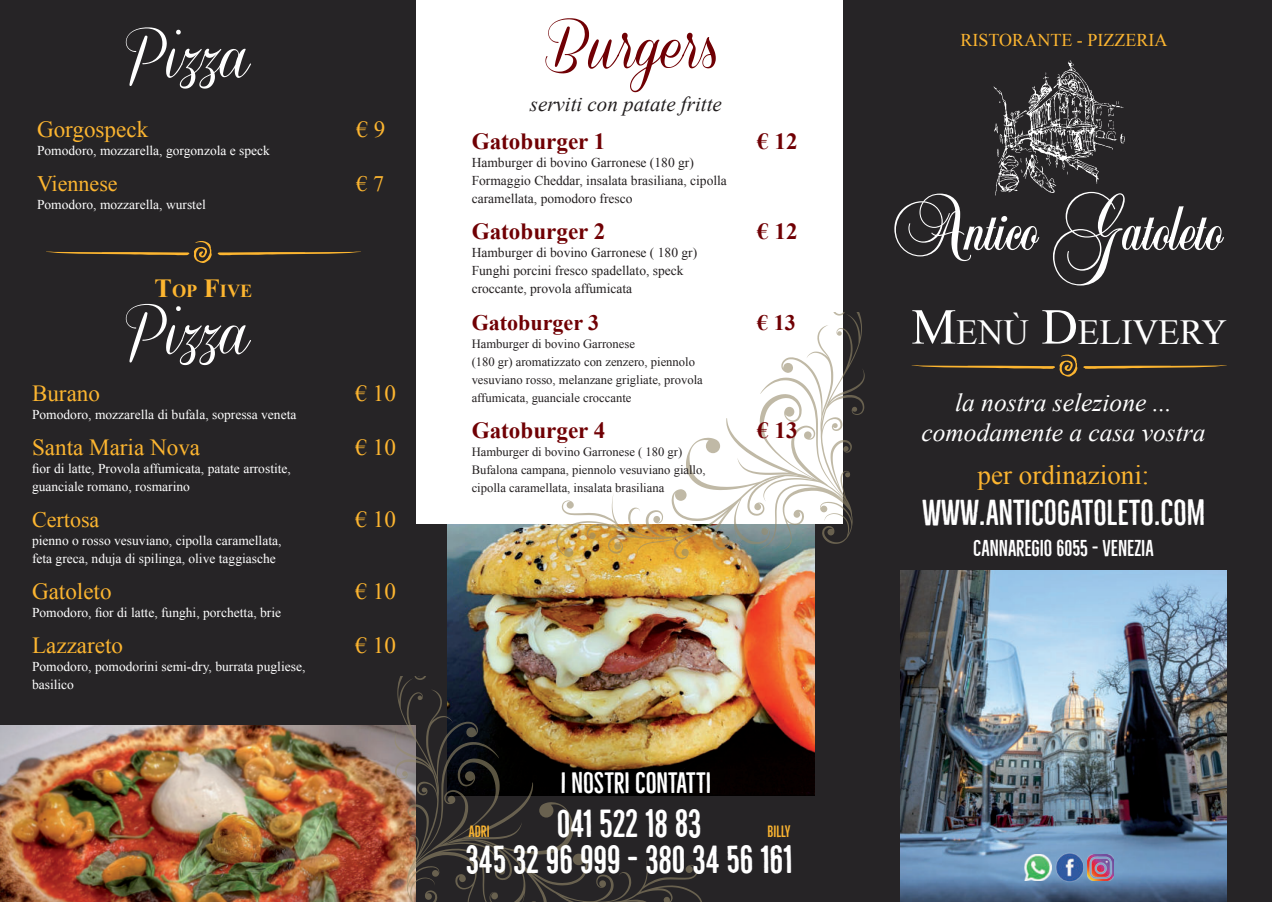
<style>
.page{position:relative;width:1272px;height:902px;background:#fff}
.page>*{position:absolute;margin:0;border:0;box-sizing:border-box;transform-origin:0 0}
.t1{font:54px "Coneria Script Demo";color:#fff}
.t2{font:54px "Coneria Script Demo";color:#700004}
.t3{font:35.85px "Bellfort";color:#fff}
.t4{font:35.25px "Times New Roman";color:#fff}
.t5{font:33px "Bellfort";color:#fff}
.t6{font:27px "Times New Roman";color:#fcb530}
.t7{font:27px "Bellfort";color:#fff}
.t8{font:italic 25.5px/30.6px "Times New Roman";color:#fff;text-align:center}
.t9{font:23.1px "Times New Roman";color:#fcb530}
.t10{font:700 23.1px "Times New Roman";color:#700004}
.t11{font:22.05px "Times New Roman";color:#fcb530}
.t12{font:700 22.05px "Times New Roman";color:#700004}
.t13{font:italic 21px "Times New Roman";color:#231f20}
.t14{font:21px "Bellfort";color:#fff}
.t15{font:700 18.3px "Times New Roman";color:#fcb530}
.t16{font:18px "Times New Roman";color:#fcb530}
.t17{font:15px "Bellfort";color:#fcb530}
.t18{font:13.5px/18px "Times New Roman";color:#fff}
.t19{font:13.5px/18px "Times New Roman";color:#231f20}
.t20{font:12.6px/18px "Times New Roman";color:#231f20}
.s1{font-size:26.1px}
.s2{font-size:50.4px}
</style>
<div class="page">
<div style="left:410px;top:524px;width:438px;height:377px;background:#262426"></div>
<img style="left:447px;top:524px;width:367px;height:271px">
<div style="left:0;top:0;width:416px;height:901px;background:#262426"></div>
<div style="left:843px;top:0;width:428px;height:901px;background:#262426"></div>
<svg style="left:894px;top:60px;width:329px;height:225px"></svg>
<img style="left:900px;top:570px;width:326px;height:331px">
<img style="left:1024px;top:853px;width:27px;height:27px">
<img style="left:1055px;top:852px;width:30px;height:30px">
<img style="left:1087px;top:853px;width:26px;height:27px">
<svg style="left:911px;top:354px;width:315px;height:22px"></svg>
<svg style="left:46px;top:241px;width:315px;height:22px"></svg>
<img style="left:0;top:725px;width:394px;height:176px">
<img style="left:394px;top:676px;width:309px;height:225px">
<svg style="left:556px;top:312px;width:308px;height:247px"></svg>
<h1 class="t1" style="left:124px;top:26px;width:127px">Pizza</h1>
<h1 class="t2" style="left:544px;top:17px;width:177px">Burgers</h1>
<h3 class="t9" style="left:37px;top:114px;width:113px">Gorgospeck</h3>
<p class="t18" style="left:37px;top:141px;width:234px">Pomodoro, mozzarella, gorgonzola e speck</p>
<h3 class="t11" style="left:37px;top:176px;width:82px">Viennese</h3>
<p class="t18" style="left:37px;top:197px;width:170px">pomodoro, mozzarella, wurstel</p>
<h3 class="t15" style="left:155px;top:279px;width:99px"><span class="s1">T</span>OP <span class="s1">F</span>IVE</h3>
<h1 class="t1" style="left:124px;top:303px;width:127px">Pizza</h1>
<h3 class="t9" style="left:32px;top:384px;width:70px">Burano</h3>
<p class="t18" style="left:32px;top:406px;width:266px">pomodoro, mozzarella di bufala, sopressa veneta</p>
<h3 class="t9" style="left:32px;top:438px;width:170px">santa Maria nova</h3>
<p class="t18" style="left:32px;top:459px;width:260px">fior di latte, Provola affumicata, patate arrostite, guanciale romano, rosmarino</p>
<h3 class="t11" style="left:32px;top:511px;width:69px">Certosa</h3>
<p class="t18" style="left:32px;top:531px;width:251px">pienno o rosso vesuviano, cipolla caramellata, feta greca, nduja di spilinga, olive taggiasche</p>
<h3 class="t9" style="left:32px;top:582px;width:81px">Gatoleto</h3>
<p class="t18" style="left:32px;top:603px;width:250px">Pomodoro, fior di latte, funghi, porchetta, brie</p>
<h3 class="t9" style="left:32px;top:636px;width:93px">Lazzareto</h3>
<p class="t18" style="left:32px;top:658px;width:275px">pomodoro, pomodorini semi-dry, burrata pugliese, basilico</p>
<h3 class="t9" style="left:356px;top:121px;width:30px">€ 9</h3>
<h3 class="t11" style="left:356px;top:176px;width:29px">€ 7</h3>
<h3 class="t9" style="left:355px;top:384px;width:42px">€ 10</h3>
<h3 class="t9" style="left:355px;top:438px;width:42px">€ 10</h3>
<h3 class="t9" style="left:355px;top:510px;width:42px">€ 10</h3>
<h3 class="t9" style="left:355px;top:582px;width:42px">€ 10</h3>
<h3 class="t9" style="left:355px;top:636px;width:42px">€ 10</h3>
<h3 class="t13" style="left:530px;top:96px;width:193px">serviti con patate fritte</h3>
<h3 class="t10" style="left:471px;top:134px;width:135px">Gatoburger 1</h3>
<p class="t19" style="left:471px;top:155px;width:257px">Hamburger di bovino Garronese (180 gr)<br>Formaggio Cheddar, insalata brasiliana, cipolla caramellata, pomodoro fresco</p>
<h3 class="t10" style="left:471px;top:224px;width:135px">Gatoburger 2</h3>
<p class="t19" style="left:471px;top:245px;width:227px">Hamburger di bovino Garronese ( 180 gr)<br>Funghi porcini fresco spadellato, speck croccante, provola affumicata</p>
<h3 class="t12" style="left:471px;top:314px;width:129px">Gatoburger 3</h3>
<p class="t20" style="left:471px;top:335px;width:232px">Hamburger di bovino Garronese<br>(180 gr) aromatizzato con zenzero, piennolo vesuviano rosso, melanzane grigliate, provola affumicata, guanciale croccante</p>
<h3 class="t10" style="left:471px;top:422px;width:135px">Gatoburger 4</h3>
<p class="t20" style="left:471px;top:443px;width:235px">Hamburger di bovino Garronese ( 180 gr)<br>Bufalona campana, piennolo vesuviano giallo, cipolla caramellata, insalata brasiliana</p>
<h3 class="t10" style="left:757px;top:134px;width:42px">€ 12</h3>
<h3 class="t10" style="left:757px;top:224px;width:42px">€ 12</h3>
<h3 class="t12" style="left:757px;top:314px;width:40px">€ 13</h3>
<h3 class="t10" style="left:757px;top:422px;width:42px">€ 13</h3>
<h3 class="t7" style="left:561px;top:766px;width:152px">I NOSTRI CONTATTI</h3>
<h2 class="t3" style="left:557px;top:802px;width:146px">041 522 18 83</h2>
<p class="t17" style="left:767px;top:822px;width:25px">BILLY</p>
<h2 class="t3" style="left:466px;top:838px;width:328px">345 32 96 999 - 380 34 56 161</h2>
<p class="t17" style="left:469px;top:822px;width:22px">ADRI</p>
<h3 class="t16" style="left:960px;top:34px;width:208px">ristorante - pizzeria</h3>
<h3 class="t4" style="left:911px;top:311px;width:317px"><span class="s2">M</span>ENÙ <span class="s2">D</span>ELIVERY</h3>
<h3 class="t8" style="left:921px;top:389px;width:285px">la nostra selezione ... comodamente a casa vostra</h3>
<h3 class="t6" style="left:977px;top:465px;width:173px">per ordinazioni:</h3>
<h3 class="t5" style="left:922px;top:492px;width:284px">WWW.ANTICOGATOLETO.COM</h3>
<h3 class="t14" style="left:973px;top:535px;width:182px">CANNAREGIO 6055 - VENEZIA</h3>
</div>
